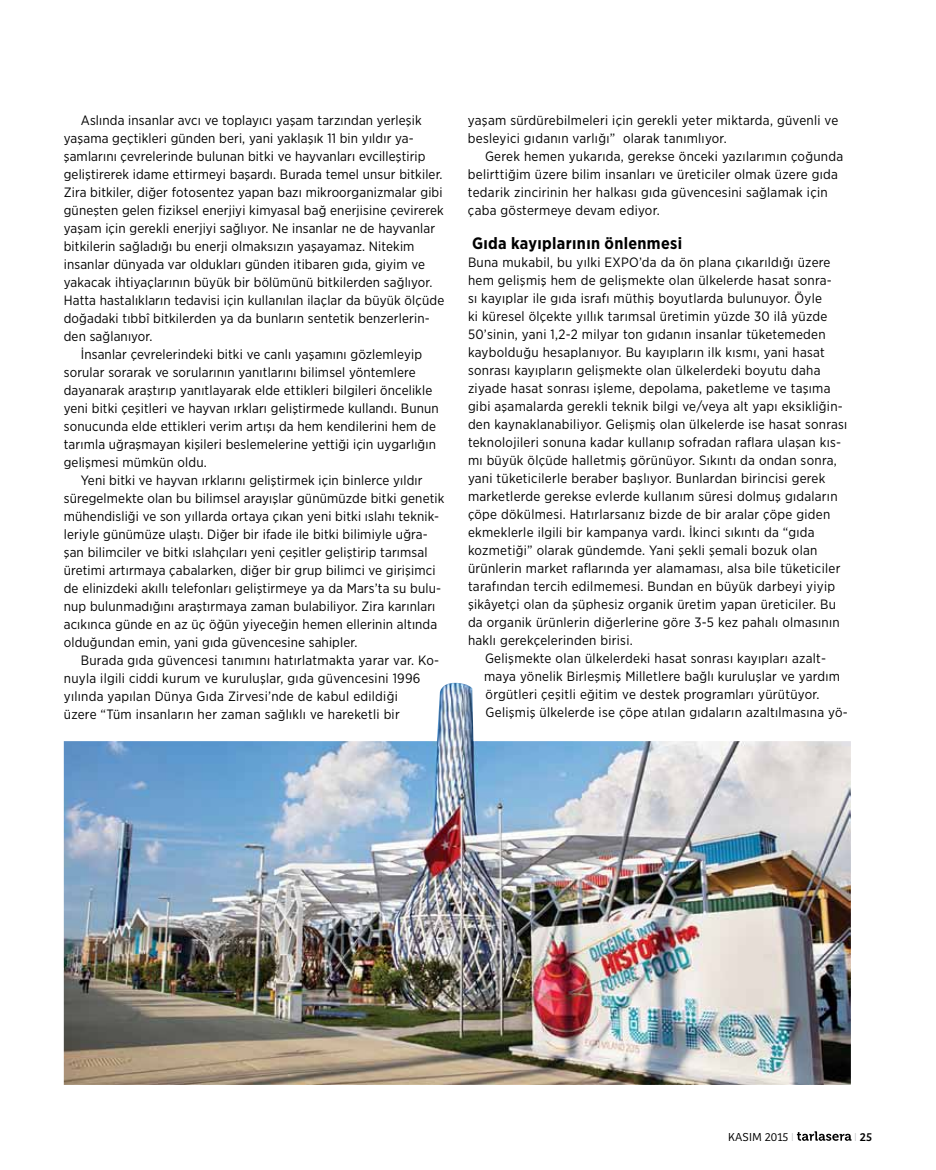
<style>
.page{position:relative;width:936px;height:1170px;background:#fff}
.page>*{position:absolute;margin:0;border:0;box-sizing:border-box;transform-origin:0 0}
.t1{font:700 16.5px "Gotham Narrow";letter-spacing:.02em;color:#000}
.t2{font:13.5px/18px "Gotham Narrow";letter-spacing:.01em;color:#000}
.t3{font:300 12px "Bree";letter-spacing:.01em;color:#000}
.t4{font:12px "Bree";color:#000}
.s1{font-style:inherit}
.s2{font-weight:100;color:#bcbec0}
</style>
<div class="page">
<svg style="left:796px;top:1131px;width:55px;height:9px"></svg>
<img style="left:64px;top:682px;width:786px;height:402px">
<p class="t2" style="left:81px;top:111px;width:342px">Aslında insanlar avcı ve toplayıcı yaşam tarzından yerleşik</p>
<p class="t2" style="left:64px;top:129px;width:351px">yaşama geçtikleri günden beri, yani yaklaşık 11 bin yıldır ya-</p>
<p class="t2" style="left:64px;top:147px;width:363px">şamlarını çevrelerinde bulunan bitki ve hayvanları evcilleştirip</p>
<p class="t2" style="left:64px;top:165px;width:380px">geliştirerek idame ettirmeyi başardı. Burada temel unsur bitkiler.</p>
<p class="t2" style="left:64px;top:183px;width:380px">Zira bitkiler, diğer fotosentez yapan bazı mikroorganizmalar gibi</p>
<p class="t2" style="left:64px;top:201px;width:381px">güneşten gelen fiziksel enerjiyi kimyasal bağ enerjisine çevirerek</p>
<p class="t2" style="left:64px;top:219px;width:373px">yaşam için gerekli enerjiyi sağlıyor. Ne insanlar ne de hayvanlar</p>
<p class="t2" style="left:64px;top:237px;width:352px">bitkilerin sağladığı bu enerji olmaksızın yaşayamaz. Nitekim</p>
<p class="t2" style="left:64px;top:255px;width:363px">insanlar dünyada var oldukları günden itibaren gıda, giyim ve</p>
<p class="t2" style="left:64px;top:273px;width:370px">yakacak ihtiyaçlarının büyük bir bölümünü bitkilerden sağlıyor.</p>
<p class="t2" style="left:64px;top:291px;width:382px">Hatta hastalıkların tedavisi için kullanılan ilaçlar da büyük ölçüde</p>
<p class="t2" style="left:64px;top:309px;width:367px">doğadaki tıbbî bitkilerden ya da bunların sentetik benzerlerin-</p>
<p class="t2" style="left:64px;top:327px;width:90px">den sağlanıyor.</p>
<p class="t2" style="left:81px;top:345px;width:343px">İnsanlar çevrelerindeki bitki ve canlı yaşamını gözlemleyip</p>
<p class="t2" style="left:64px;top:363px;width:353px">sorular sorarak ve sorularının yanıtlarını bilimsel yöntemlere</p>
<p class="t2" style="left:64px;top:381px;width:370px">dayanarak araştırıp yanıtlayarak elde ettikleri bilgileri öncelikle</p>
<p class="t2" style="left:64px;top:399px;width:376px">yeni bitki çeşitleri ve hayvan ırkları geliştirmede kullandı. Bunun</p>
<p class="t2" style="left:64px;top:417px;width:373px">sonucunda elde ettikleri verim artışı da hem kendilerini hem de</p>
<p class="t2" style="left:64px;top:435px;width:373px">tarımla uğraşmayan kişileri beslemelerine yettiği için uygarlığın</p>
<p class="t2" style="left:64px;top:453px;width:144px">gelişmesi mümkün oldu.</p>
<p class="t2" style="left:81px;top:471px;width:343px">Yeni bitki ve hayvan ırklarını geliştirmek için binlerce yıldır</p>
<p class="t2" style="left:64px;top:489px;width:382px">süregelmekte olan bu bilimsel arayışlar günümüzde bitki genetik</p>
<p class="t2" style="left:64px;top:507px;width:377px">mühendisliği ve son yıllarda ortaya çıkan yeni bitki ıslahı teknik-</p>
<p class="t2" style="left:64px;top:525px;width:365px">leriyle günümüze ulaştı. Diğer bir ifade ile bitki bilimiyle uğra-</p>
<p class="t2" style="left:64px;top:543px;width:365px">şan bilimciler ve bitki ıslahçıları yeni çeşitler geliştirip tarımsal</p>
<p class="t2" style="left:64px;top:561px;width:373px">üretimi artırmaya çabalarken, diğer bir grup bilimci ve girişimci</p>
<p class="t2" style="left:64px;top:579px;width:379px">de elinizdeki akıllı telefonları geliştirmeye ya da Mars’ta su bulu-</p>
<p class="t2" style="left:64px;top:597px;width:373px">nup bulunmadığını araştırmaya zaman bulabiliyor. Zira karınları</p>
<p class="t2" style="left:64px;top:615px;width:375px">acıkınca günde en az üç öğün yiyeceğin hemen ellerinin altında</p>
<p class="t2" style="left:64px;top:633px;width:295px">olduğundan emin, yani gıda güvencesine sahipler.</p>
<p class="t2" style="left:81px;top:651px;width:360px">Burada gıda güvencesi tanımını hatırlatmakta yarar var. Ko-</p>
<p class="t2" style="left:64px;top:669px;width:358px">nuyla ilgili ciddi kurum ve kuruluşlar, gıda güvencesini 1996</p>
<p class="t2" style="left:64px;top:687px;width:335px">yılında yapılan Dünya Gıda Zirvesi’nde de kabul edildiği</p>
<p class="t2" style="left:64px;top:705px;width:337px">üzere “Tüm insanların her zaman sağlıklı ve hareketli bir</p>
<p class="t2" style="left:468px;top:111px;width:372px">yaşam sürdürebilmeleri için gerekli yeter miktarda, güvenli ve besleyici gıdanın varlığı” olarak tanımlıyor.</p>
<p class="t2" style="left:468px;top:147px;width:376px;text-indent:17px">Gerek hemen yukarıda, gerekse önceki yazılarımın çoğunda belirttiğim üzere bilim insanları ve üreticiler olmak üzere gıda tedarik zincirinin her halkası gıda güvencesini sağlamak için çaba göstermeye devam ediyor.</p>
<p class="t1" style="left:472px;top:233px;width:212px">Gıda kayıplarının önlenmesi</p>
<p class="t2" style="left:468px;top:253px;width:364px">Buna mukabil, bu yılki EXPO’da da ön plana çıkarıldığı üzere</p>
<p class="t2" style="left:468px;top:271px;width:365px">hem gelişmiş hem de gelişmekte olan ülkelerde hasat sonra-</p>
<p class="t2" style="left:468px;top:289px;width:355px">sı kayıplar ile gıda israfı müthiş boyutlarda bulunuyor. Öyle</p>
<p class="t2" style="left:468px;top:307px;width:361px">ki küresel ölçekte yıllık tarımsal üretimin yüzde 30 ilâ yüzde</p>
<p class="t2" style="left:468px;top:325px;width:359px">50’sinin, yani 1,2-2 milyar ton gıdanın insanlar tüketemeden</p>
<p class="t2" style="left:468px;top:343px;width:358px">kaybolduğu hesaplanıyor. Bu kayıpların ilk kısmı, yani hasat</p>
<p class="t2" style="left:468px;top:361px;width:354px">sonrası kayıpların gelişmekte olan ülkelerdeki boyutu daha</p>
<p class="t2" style="left:468px;top:379px;width:364px">ziyade hasat sonrası işleme, depolama, paketleme ve taşıma</p>
<p class="t2" style="left:468px;top:397px;width:376px">gibi aşamalarda gerekli teknik bilgi ve/veya alt yapı eksikliğin-</p>
<p class="t2" style="left:468px;top:415px;width:381px">den kaynaklanabiliyor. Gelişmiş olan ülkelerde ise hasat sonrası</p>
<p class="t2" style="left:468px;top:433px;width:375px">teknolojileri sonuna kadar kullanıp sofradan raflara ulaşan kıs-</p>
<p class="t2" style="left:468px;top:451px;width:370px">mı büyük ölçüde halletmiş görünüyor. Sıkıntı da ondan sonra,</p>
<p class="t2" style="left:468px;top:469px;width:359px">yani tüketicilerle beraber başlıyor. Bunlardan birincisi gerek</p>
<p class="t2" style="left:468px;top:487px;width:371px">marketlerde gerekse evlerde kullanım süresi dolmuş gıdaların</p>
<p class="t2" style="left:468px;top:505px;width:364px">çöpe dökülmesi. Hatırlarsanız bizde de bir aralar çöpe giden</p>
<p class="t2" style="left:468px;top:523px;width:348px">ekmeklerle ilgili bir kampanya vardı. İkinci sıkıntı da “gıda</p>
<p class="t2" style="left:468px;top:541px;width:351px">kozmetiği” olarak gündemde. Yani şekli şemali bozuk olan</p>
<p class="t2" style="left:468px;top:559px;width:374px">ürünlerin market raflarında yer alamaması, alsa bile tüketiciler</p>
<p class="t2" style="left:468px;top:577px;width:369px">tarafından tercih edilmemesi. Bundan en büyük darbeyi yiyip</p>
<p class="t2" style="left:468px;top:595px;width:369px">şikâyetçi olan da şüphesiz organik üretim yapan üreticiler. Bu</p>
<p class="t2" style="left:468px;top:613px;width:373px">da organik ürünlerin diğerlerine göre 3-5 kez pahalı olmasının</p>
<p class="t2" style="left:468px;top:631px;width:166px">haklı gerekçelerinden birisi.</p>
<p class="t2" style="left:485px;top:649px;width:342px">Gelişmekte olan ülkelerdeki hasat sonrası kayıpları azalt-</p>
<p class="t2" style="left:484px;top:667px;width:357px">maya yönelik Birleşmiş Milletlere bağlı kuruluşlar ve yardım</p>
<p class="t2" style="left:485px;top:685px;width:335px">örgütleri çeşitli eğitim ve destek programları yürütüyor.</p>
<p class="t2" style="left:485px;top:703px;width:364px">Gelişmiş ülkelerde ise çöpe atılan gıdaların azaltılmasına yö-</p>
<p class="t3" style="left:728px;top:1129px;width:67px">KASIM <span class="s1">2015</span> <span class="s2">I</span></p>
<p class="t4" style="left:854px;top:1129px;width:19px"><span class="s2">I</span> 25</p>
</div>
